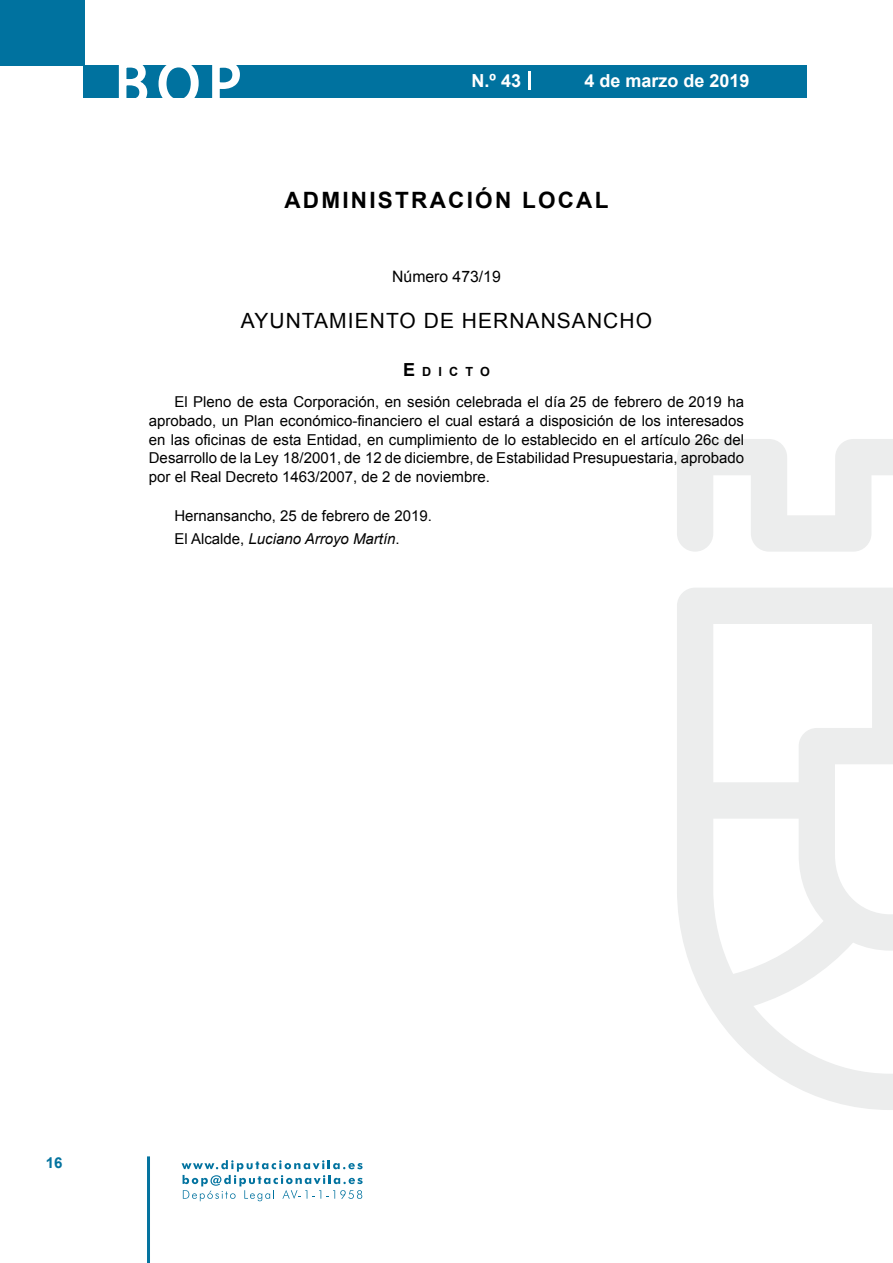
<style>
.page{position:relative;width:893px;height:1263px;background:#fff}
.page>*{position:absolute;margin:0;border:0;box-sizing:border-box;transform-origin:0 0}
.t1{font:500 61.5px "Avant Garde";color:#fff}
.t2{font:700 22.5px "Arial";letter-spacing:.1em;color:#000}
.t3{font:21px "Arial";letter-spacing:.05em;color:#000}
.t4{font:700 18px "Arial";color:#fff}
.t5{font:15.75px "Arial";color:#000}
.t6{font:15px/18.8px "Arial";color:#000;text-align:justify}
.t7{font:700 15px "Arial";color:#04739f}
.t8{font:700 12.6px "Arial";letter-spacing:.57em;color:#000}
.s1{font-size:18px}
.s2{font-style:italic}
</style>
<div class="page">
<div style="left:0;top:0;width:85px;height:65px;background:#00729f"></div>
<div style="left:84px;top:65px;width:723px;height:33px;background:#00729f"></div>
<svg style="left:118px;top:65px;width:30px;height:33px"></svg>
<svg style="left:158px;top:65px;width:41px;height:33px"></svg>
<svg style="left:212px;top:65px;width:28px;height:33px"></svg>
<svg style="left:182px;top:1160px;width:181px;height:41px"></svg>
<hr style="left:147px;top:1156px;width:3px;height:107px;background:#04739f">
<svg style="left:529px;top:71px;width:2px;height:19px"></svg>
<svg style="left:677px;top:439px;width:216px;height:671px"></svg>
<h1 class="t1" style="left:115px;top:46px;width:128px">BOP</h1>
<p class="t4" style="left:472px;top:69px;width:51px">N.º 43</p>
<p class="t4" style="left:584px;top:69px;width:167px">4 de marzo de 2019</p>
<h2 class="t2" style="left:284px;top:185px;width:325px">ADMINISTRACIÓN LOCAL</h2>
<p class="t5" style="left:392px;top:266px;width:110px">Número 473/19</p>
<h3 class="t3" style="left:241px;top:307px;width:413px">AYUNTAMIENTO DE HERNANSANCHO</h3>
<p class="t8" style="left:403px;top:363px;width:88px"><span class="s1">E</span>dicto</p>
<p class="t6" style="left:149px;top:392px;width:597px;text-indent:26px">El Pleno de esta Corporación, en sesión celebrada el día 25 de febrero de 2019 ha aprobado, un Plan económico-financiero el cual estará a disposición de los interesados en las oficinas de esta Entidad, en cumplimiento de lo establecido en el artículo 26c del Desarrollo de la Ley 18/2001, de 12 de diciembre, de Estabilidad Presupuestaria, aprobado por el Real Decreto 1463/2007, de 2 de noviembre.</p>
<p class="t6" style="left:174px;top:505px;width:259px;line-height:22.2px">Hernansancho, 25 de febrero de 2019.<br>El Alcalde, <span class="s2">Luciano Arroyo Martín</span>.</p>
<p class="t7" style="left:46px;top:1153px;width:18px">16</p>
</div>
